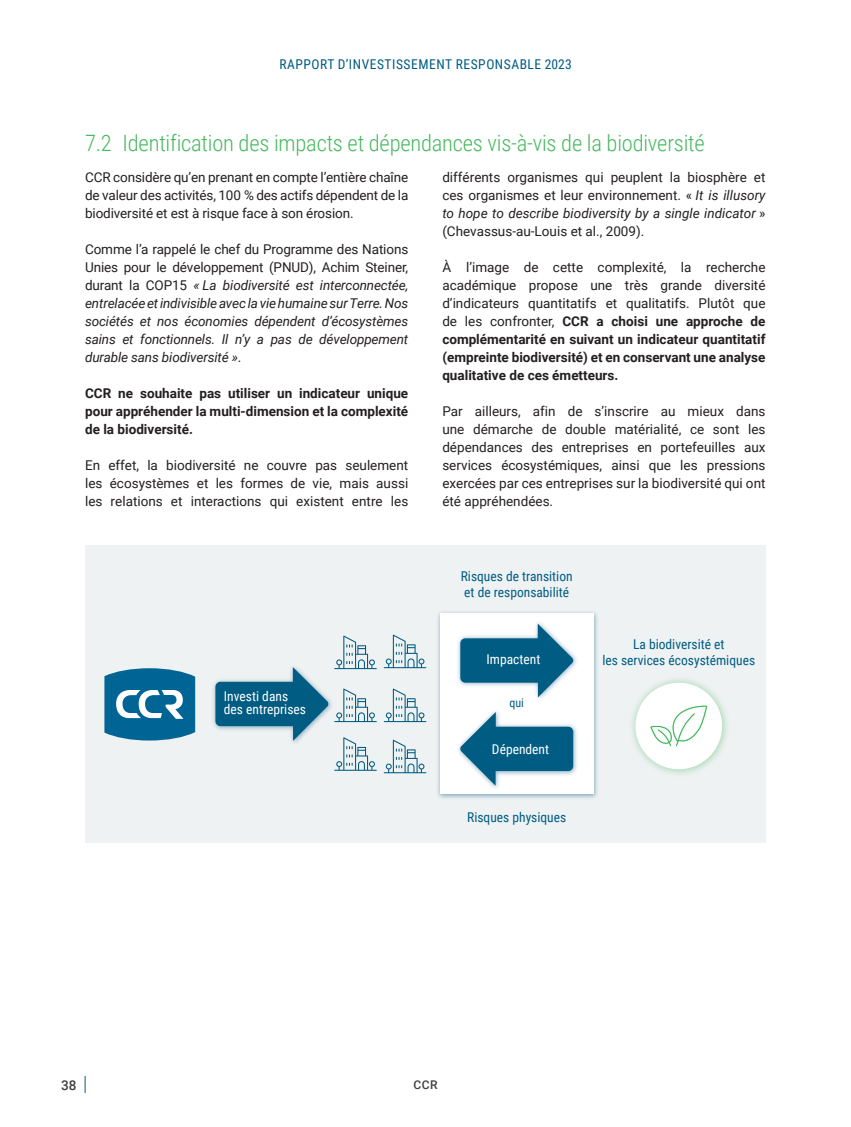
<style>
.page{position:relative;width:851px;height:1127px;background:#fff}
.page>*{position:absolute;margin:0;border:0;box-sizing:border-box;transform-origin:0 0}
.t1{font:300 22.5px "Roboto Condensed";letter-spacing:-.01em;color:#46b85f}
.t2{font:13.5px/18px "Roboto";color:#231f20;text-align:justify}
.t3{font:700 13.5px/18px "Roboto";color:#231f20;text-align:justify}
.t4{font:italic 13.5px/18px "Roboto";letter-spacing:-.01em;color:#231f20;text-align:justify}
.t5{font:13.5px/16.2px "Roboto Condensed";color:#005c82}
.t6{font:13.5px/13.5px "Roboto Condensed";color:#fff}
.t7{font:13.5px "Roboto Condensed";letter-spacing:.04em;color:#005c82}
.t8{font:500 13.5px "Roboto";color:#3e3e3f}
.t9{font:500 12px "Roboto";color:#3e3e3f}
.t10{font:12px "Roboto Condensed";color:#005c82}
.s1{font-style:normal}
.s2{font-style:italic}
.s3{font-weight:400}
</style>
<div class="page">
<svg style="left:85px;top:1076px;width:1px;height:17px"></svg>
<div style="left:85px;top:545px;width:680px;height:297px;background:#eff2f3"></div>
<img style="left:437px;top:611px;width:161px;height:188px">
<div style="left:440px;top:614px;width:153px;height:180px;background:#fff"></div>
<img style="left:213px;top:666px;width:122px;height:77px">
<svg style="left:215px;top:667px;width:113px;height:74px"></svg>
<img style="left:457px;top:639px;width:120px;height:149px">
<svg style="left:460px;top:623px;width:113px;height:74px"></svg>
<svg style="left:460px;top:712px;width:113px;height:74px"></svg>
<svg style="left:104px;top:668px;width:91px;height:72px"></svg>
<img style="left:632px;top:679px;width:95px;height:95px">
<div style="left:635px;top:683px;width:87px;height:86px;background:#fff;border-radius:50%"></div>
<svg style="left:650px;top:705px;width:58px;height:42px"></svg>
<svg style="left:334px;top:635px;width:43px;height:34px"></svg>
<svg style="left:334px;top:688px;width:43px;height:34px"></svg>
<svg style="left:383px;top:688px;width:43px;height:34px"></svg>
<svg style="left:383px;top:634px;width:43px;height:34px"></svg>
<svg style="left:383px;top:740px;width:43px;height:33px"></svg>
<svg style="left:334px;top:737px;width:43px;height:34px"></svg>
<p class="t7" style="left:279px;top:55px;width:293px">RAPPORT D’INVESTISSEMENT RESPONSABLE 2023</p>
<h1 class="t1" style="left:85px;top:127px;width:621px">7.2 Identification des impacts et dépendances vis-à-vis de la biodiversité</h1>
<p class="t2" style="left:85px;top:167px;width:325px">CCR considère qu’en prenant en compte l’entière chaîne de valeur des activités, 100 % des actifs dépendent de la biodiversité et est à risque face à son érosion.</p>
<p class="t4" style="left:85px;top:239px;width:325px"><span class="s1">Comme l’a rappelé le chef du Programme des Nations Unies pour le développement (PNUD), Achim Steiner, durant la COP15</span> « La biodiversité est interconnectée, entrelacée et indivisible avec la vie humaine sur Terre. Nos sociétés et nos économies dépendent d’écosystèmes sains et fonctionnels. Il n’y a pas de développement durable sans biodiversité »<span class="s1">.</span></p>
<p class="t3" style="left:85px;top:383px;width:324px">CCR ne souhaite pas utiliser un indicateur unique pour appréhender la multi-dimension et la complexité de la biodiversité.</p>
<p class="t2" style="left:85px;top:455px;width:324px">En effet, la biodiversité ne couvre pas seulement les écosystèmes et les formes de vie, mais aussi les relations et interactions qui existent entre les</p>
<p class="t2" style="left:442px;top:167px;width:324px">différents organismes qui peuplent la biosphère et ces organismes et leur environnement. « <span class="s2">It is illusory to hope to describe biodiversity by a single indicator</span> » (Chevassus-au-Louis et al., 2009).</p>
<p class="t3" style="left:442px;top:257px;width:324px"><span class="s3">À l’image de cette complexité, la recherche académique propose une très grande diversité d’indicateurs quantitatifs et qualitatifs. Plutôt que de les confronter,</span> CCR a choisi une approche de complémentarité en suivant un indicateur quantitatif (empreinte biodiversité) et en conservant une analyse qualitative de ces émetteurs.</p>
<p class="t2" style="left:442px;top:401px;width:324px">Par ailleurs, afin de s’inscrire au mieux dans une démarche de double matérialité, ce sont les dépendances des entreprises en portefeuilles aux services écosystémiques, ainsi que les pressions exercées par ces entreprises sur la biodiversité qui ont été appréhendées.</p>
<p class="t6" style="left:224px;top:689px;width:83px">Investi dans des entreprises</p>
<p class="t5" style="left:460px;top:567px;width:113px">Risques de transition et de responsabilité</p>
<p class="t6" style="left:486px;top:652px;width:55px">Impactent</p>
<p class="t10" style="left:509px;top:694px;width:16px">qui</p>
<p class="t6" style="left:492px;top:741px;width:59px">Dépendent</p>
<p class="t5" style="left:467px;top:808px;width:101px">Risques physiques</p>
<p class="t5" style="left:602px;top:635px;width:154px;text-align:center">La biodiversité et<br>les services écosystémiques</p>
<p class="t8" style="left:61px;top:1075px;width:17px">38</p>
<p class="t9" style="left:413px;top:1076px;width:25px">CCR</p>
</div>
